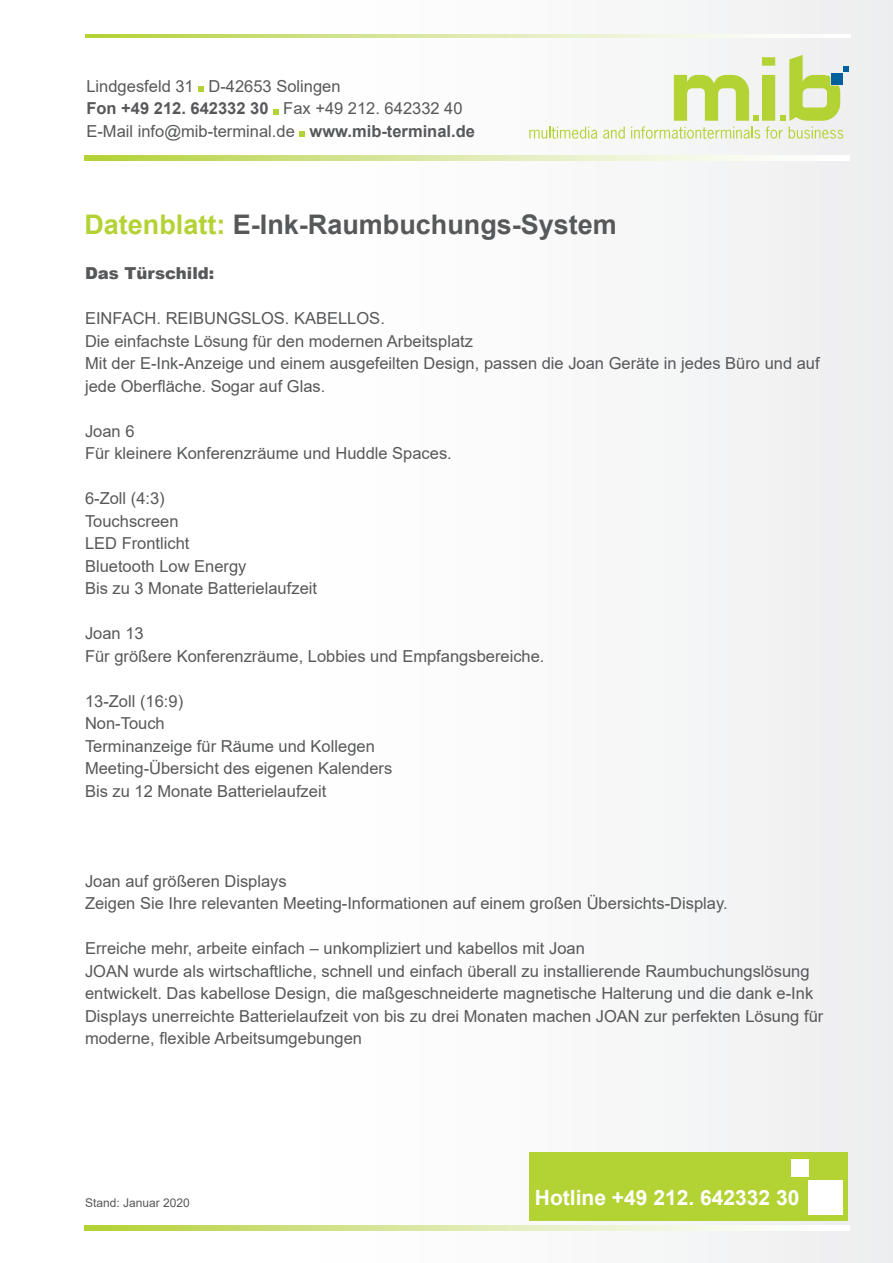
<style>
.page{position:relative;width:893px;height:1263px;background:#fff}
.page>*{position:absolute;margin:0;border:0;box-sizing:border-box;transform-origin:0 0}
.Headline{font:700 27px "Arial";color:#57585a}
.t1{font:700 21px "Arial";color:#fff}
.t2{font:16.5px/22.5px "Arial";color:#57585a}
.t3{font:900 16.5px "Arial";color:#57585a}
.t4{font:12px "Arial";color:#57585a}
.s1{font-weight:700}
.s2{color:#b3d234}
</style>
<div class="page">
<div style="left:259px;top:0;width:634px;height:1263px;background:#f9f9fa"></div>
<svg style="left:529px;top:127px;width:68px;height:12px"></svg>
<svg style="left:603px;top:127px;width:22px;height:12px"></svg>
<svg style="left:631px;top:55px;width:217px;height:84px"></svg>
<svg style="left:85px;top:156px;width:648px;height:4px"></svg>
<svg style="left:198px;top:86px;width:6px;height:6px"></svg>
<svg style="left:273px;top:109px;width:6px;height:5px"></svg>
<svg style="left:299px;top:131px;width:6px;height:6px"></svg>
<svg style="left:86px;top:34px;width:648px;height:3px"></svg>
<div style="left:529px;top:1152px;width:319px;height:68px;background:#b3d234"></div>
<div style="left:808px;top:1180px;width:35px;height:35px;background:#fff"></div>
<div style="left:791px;top:1159px;width:18px;height:18px;background:#fff"></div>
<svg style="left:85px;top:1226px;width:648px;height:4px"></svg>
<p class="t2" style="left:86px;top:75px;width:390px">Lindgesfeld 31 D-42653 Solingen<br><span class="s1">Fon +49 212. 642332 30</span> Fax +49 212. 642332 40<br>E-Mail info@mib-terminal.de <span class="s1">www.mib-terminal.de</span></p>
<p class="Headline" style="left:84px;top:205px;width:534px"><span class="s2">Datenblatt:</span> E-Ink-Raumbuchungs-System</p>
<p class="t3" style="left:85px;top:261px;width:131px">Das Türschild:</p>
<p class="t2" style="left:85px;top:307px;width:301px">EINFACH. REIBUNGSLOS. KABELLOS.</p>
<p class="t2" style="left:85px;top:329px;width:389px">Die einfachste Lösung für den modernen Arbeitsplatz</p>
<p class="t2" style="left:85px;top:352px;width:736px">Mit der E-Ink-Anzeige und einem ausgefeilten Design, passen die Joan Geräte in jedes Büro und auf jede Oberfläche. Sogar auf Glas.</p>
<p class="t2" style="left:85px;top:419px;width:51px">Joan 6</p>
<p class="t2" style="left:85px;top:442px;width:368px">Für kleinere Konferenzräume und Huddle Spaces.</p>
<p class="t2" style="left:85px;top:487px;width:81px">6-Zoll (4:3)</p>
<p class="t2" style="left:85px;top:509px;width:95px">Touchscreen</p>
<p class="t2" style="left:85px;top:532px;width:106px">LED Frontlicht</p>
<p class="t2" style="left:85px;top:554px;width:163px">Bluetooth Low Energy</p>
<p class="t2" style="left:85px;top:577px;width:234px">Bis zu 3 Monate Batterielaufzeit</p>
<p class="t2" style="left:85px;top:622px;width:60px">Joan 13</p>
<p class="t2" style="left:85px;top:644px;width:461px">Für größere Konferenzräume, Lobbies und Empfangsbereiche.</p>
<p class="t2" style="left:85px;top:689px;width:100px">13-Zoll (16:9)</p>
<p class="t2" style="left:85px;top:712px;width:81px">Non-Touch</p>
<p class="t2" style="left:85px;top:734px;width:291px">Terminanzeige für Räume und Kollegen</p>
<p class="t2" style="left:85px;top:757px;width:309px">Meeting-Übersicht des eigenen Kalenders</p>
<p class="t2" style="left:85px;top:779px;width:243px">Bis zu 12 Monate Batterielaufzeit</p>
<p class="t2" style="left:85px;top:869px;width:203px">Joan auf größeren Displays</p>
<p class="t2" style="left:85px;top:892px;width:644px">Zeigen Sie Ihre relevanten Meeting-Informationen auf einem großen Übersichts-Display.</p>
<p class="t2" style="left:85px;top:937px;width:501px">Erreiche mehr, arbeite einfach – unkompliziert und kabellos mit Joan</p>
<p class="t2" style="left:85px;top:959px;width:740px">JOAN wurde als wirtschaftliche, schnell und einfach überall zu installierende Raumbuchungslösung entwickelt. Das kabellose Design, die maßgeschneiderte magnetische Halterung und die dank e-Ink Displays unerreichte Batterielaufzeit von bis zu drei Monaten machen JOAN zur perfekten Lösung für moderne, flexible Arbeitsumgebungen</p>
<p class="t4" style="left:85px;top:1194px;width:106px">Stand: Januar 2020</p>
<p class="t1" style="left:535px;top:1183px;width:266px">Hotline +49 212. 642332 30</p>
</div>
